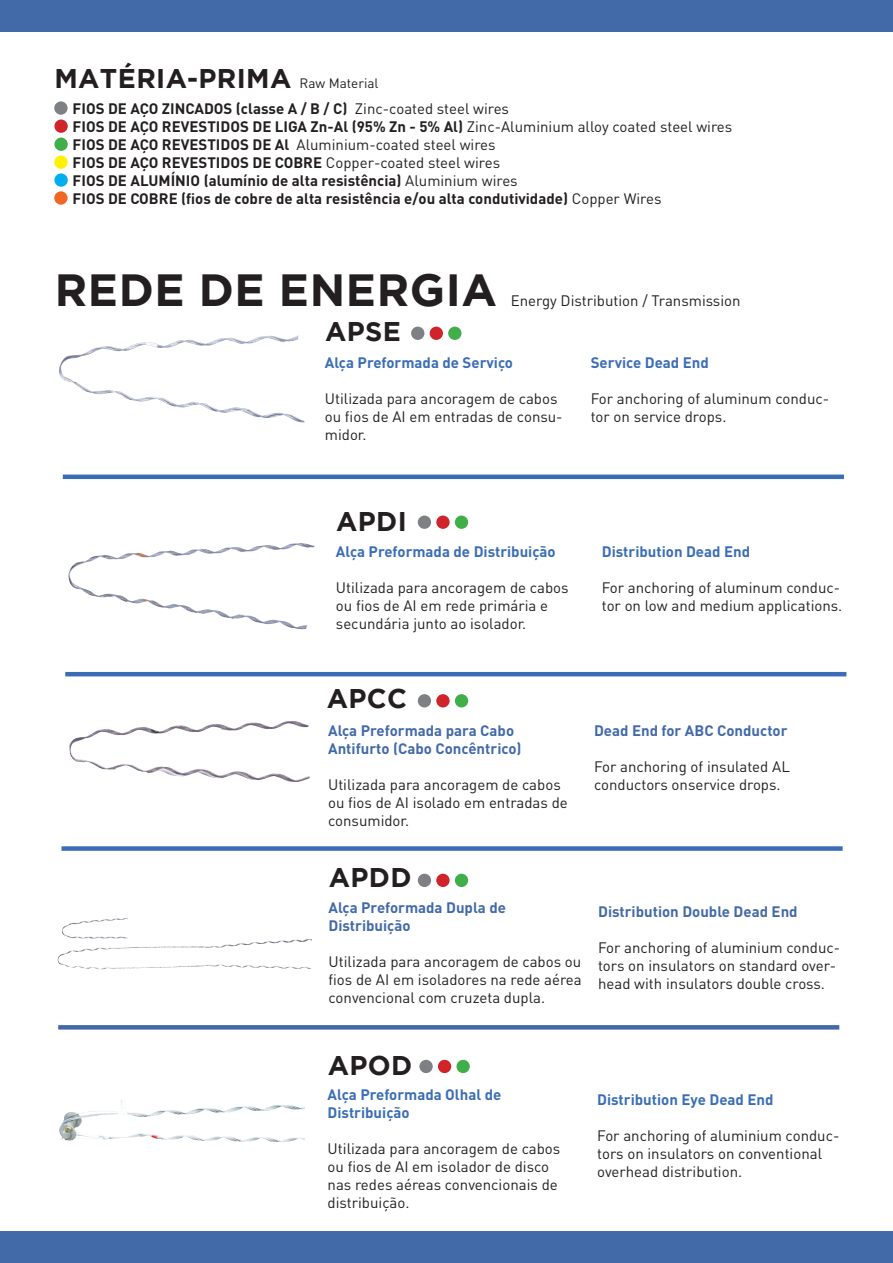
<style>
.page{position:relative;width:893px;height:1263px;background:#fff}
.page>*{position:absolute;margin:0;border:0;box-sizing:border-box;transform-origin:0 0}
.t1{font:700 45px "Gotham";letter-spacing:.015em;color:#231f20}
.t2{font:700 27px "Gotham";letter-spacing:.015em;color:#231f20}
.t3{font:15px/18px "DIN Pro";color:#231f20}
.t4{font:700 15px/18px "DIN Pro";color:#231f20}
.t5{font:700 15px/18px "DIN Pro";color:#3a6db6}
.t6{font:700 15px/18px "DIN Pro";color:#4269a8}
.s1{font-family:"DIN Pro";font-weight:400;font-size:13.5px}
.s2{font-weight:400}
</style>
<div class="page">
<div style="left:0;top:0;width:893px;height:31px;background:#4269a8"></div>
<div style="left:0;top:1231px;width:893px;height:32px;background:#4269a8"></div>
<img style="left:59px;top:335px;width:246px;height:88px">
<img style="left:68px;top:543px;width:239px;height:87px">
<img style="left:69px;top:721px;width:229px;height:52px">
<img style="left:62px;top:917px;width:66px;height:22px">
<div style="left:63px;top:474px;width:781px;height:5px;background:#3a6db6"></div>
<hr style="left:65px;top:672px;width:781px;height:4px;background:#3a6db6">
<svg style="left:58px;top:1025px;width:781px;height:4px;background:#466caa"></svg>
<div style="left:61px;top:846px;width:782px;height:5px;background:#3a6db6"></div>
<div style="left:411px;top:327px;width:13px;height:13px;background:#7e8083;border-radius:50%"></div>
<div style="left:418px;top:515px;width:13px;height:14px;background:#7e8083;border-radius:50%"></div>
<div style="left:430px;top:327px;width:13px;height:13px;background:#d1232a;border-radius:50%"></div>
<div style="left:436px;top:515px;width:14px;height:14px;background:#d1232a;border-radius:50%"></div>
<div style="left:448px;top:327px;width:13px;height:13px;background:#40ae49;border-radius:50%"></div>
<div style="left:455px;top:515px;width:13px;height:14px;background:#40ae49;border-radius:50%"></div>
<div style="left:418px;top:694px;width:13px;height:13px;background:#7e8083;border-radius:50%"></div>
<div style="left:436px;top:694px;width:14px;height:13px;background:#d1232a;border-radius:50%"></div>
<div style="left:455px;top:694px;width:13px;height:13px;background:#40ae49;border-radius:50%"></div>
<div style="left:54px;top:101px;width:14px;height:14px;background:#7e8083;border-radius:50%"></div>
<div style="left:54px;top:119px;width:14px;height:14px;background:#d1232a;border-radius:50%"></div>
<div style="left:54px;top:138px;width:14px;height:13px;background:#40ae49;border-radius:50%"></div>
<div style="left:54px;top:155px;width:14px;height:14px;background:#fff101;border-radius:50%"></div>
<div style="left:54px;top:173px;width:14px;height:14px;background:#00aeef;border-radius:50%"></div>
<div style="left:54px;top:191px;width:14px;height:14px;background:#f06625;border-radius:50%"></div>
<div style="left:418px;top:874px;width:13px;height:13px;background:#7e8083;border-radius:50%"></div>
<div style="left:436px;top:874px;width:14px;height:13px;background:#d1232a;border-radius:50%"></div>
<div style="left:455px;top:874px;width:13px;height:13px;background:#40ae49;border-radius:50%"></div>
<img style="left:59px;top:1100px;width:246px;height:42px">
<div style="left:419px;top:1060px;width:14px;height:13px;background:#7e8083;border-radius:50%"></div>
<div style="left:438px;top:1060px;width:13px;height:13px;background:#d1232a;border-radius:50%"></div>
<div style="left:456px;top:1060px;width:14px;height:13px;background:#40ae49;border-radius:50%"></div>
<h2 class="t2" style="left:54px;top:63px;width:326px">MATÉRIA-PRIMA <span class="s1">Raw Material</span></h2>
<p class="t4" style="left:73px;top:99px;width:661px">FIOS DE AÇO ZINCADOS (classe A / B / C) <span class="s2">Zinc-coated steel wires<br></span>FIOS DE AÇO REVESTIDOS DE LIGA Zn-Al (95% Zn - 5% Al) <span class="s2">Zinc-Aluminium alloy coated steel wires </span>FIOS DE AÇO REVESTIDOS DE Al <span class="s2">Aluminium-coated steel wires<br></span>FIOS DE AÇO REVESTIDOS DE COBRE <span class="s2">Copper-coated steel wires<br></span>FIOS DE ALUMÍNIO (alumínio de alta resistência) <span class="s2">Aluminium wires<br></span>FIOS DE COBRE (fios de cobre de alta resistência e/ou alta condutividade) <span class="s2">Copper Wires</span></p>
<h1 class="t1" style="left:55px;top:264px;width:444px">REDE DE ENERGIA</h1>
<h2 class="t2" style="left:325px;top:315px;width:77px">APSE</h2>
<p class="t3" style="left:511px;top:291px;width:231px">Energy Distribution / Transmission</p>
<p class="t5" style="left:325px;top:353px;width:190px">Alça Preformada de Serviço</p>
<p class="t3" style="left:325px;top:389px;width:239px">Utilizada para ancoragem de cabos ou fios de AI em entradas de consu&shy;midor.</p>
<p class="t5" style="left:591px;top:353px;width:120px">Service Dead End</p>
<p class="t3" style="left:591px;top:389px;width:240px">For anchoring of aluminum conduc&shy;tor on service drops.</p>
<h2 class="t2" style="left:336px;top:505px;width:72px">APDI</h2>
<p class="t5" style="left:336px;top:541px;width:221px">Alça Preformada de Distribuição</p>
<p class="t3" style="left:336px;top:577px;width:234px">Utilizada para ancoragem de cabos ou fios de AI em rede primária e secundária junto ao isolador.</p>
<p class="t5" style="left:602px;top:541px;width:150px">Distribution Dead End</p>
<p class="t3" style="left:602px;top:577px;width:242px">For anchoring of aluminum conduc&shy;tor on low and medium applications.</p>
<h2 class="t2" style="left:327px;top:683px;width:82px">APCC</h2>
<p class="t6" style="left:328px;top:721px;width:195px">Alça Preformada para Cabo<br>Antifurto (Cabo Concêntrico)</p>
<p class="t3" style="left:328px;top:775px;width:241px">Utilizada para ancoragem de cabos ou fios de AI isolado em entradas de consumidor.</p>
<p class="t6" style="left:594px;top:721px;width:195px">Dead End for ABC Conductor</p>
<p class="t3" style="left:594px;top:757px;width:197px">For anchoring of insulated AL conductors onservice drops.</p>
<h2 class="t2" style="left:329px;top:862px;width:84px">APDD</h2>
<p class="t6" style="left:328px;top:898px;width:179px">Alça Preformada Dupla de<br>Distribuição</p>
<p class="t3" style="left:328px;top:952px;width:255px;text-align:justify">Utilizada para ancoragem de cabos ou fios de AI em isoladores na rede aérea convencional com cruzeta dupla.</p>
<p class="t6" style="left:598px;top:902px;width:201px">Distribution Double Dead End</p>
<p class="t3" style="left:598px;top:938px;width:244px">For anchoring of aluminium conduc&shy;tors on insulators on standard over&shy;head with insulators double cross.</p>
<h2 class="t2" style="left:328px;top:1050px;width:86px">APOD</h2>
<p class="t5" style="left:328px;top:1085px;width:175px">Alça Preformada Olhal de<br>Distribuição</p>
<p class="t3" style="left:328px;top:1139px;width:234px">Utilizada para ancoragem de cabos ou fios de AI em isolador de disco nas redes aéreas convencionais de distribuição.</p>
<p class="t5" style="left:597px;top:1089px;width:178px">Distribution Eye Dead End</p>
<p class="t3" style="left:597px;top:1125px;width:244px">For anchoring of aluminium conduc&shy;tors on insulators on conventional overhead distribution.</p>
</div>
